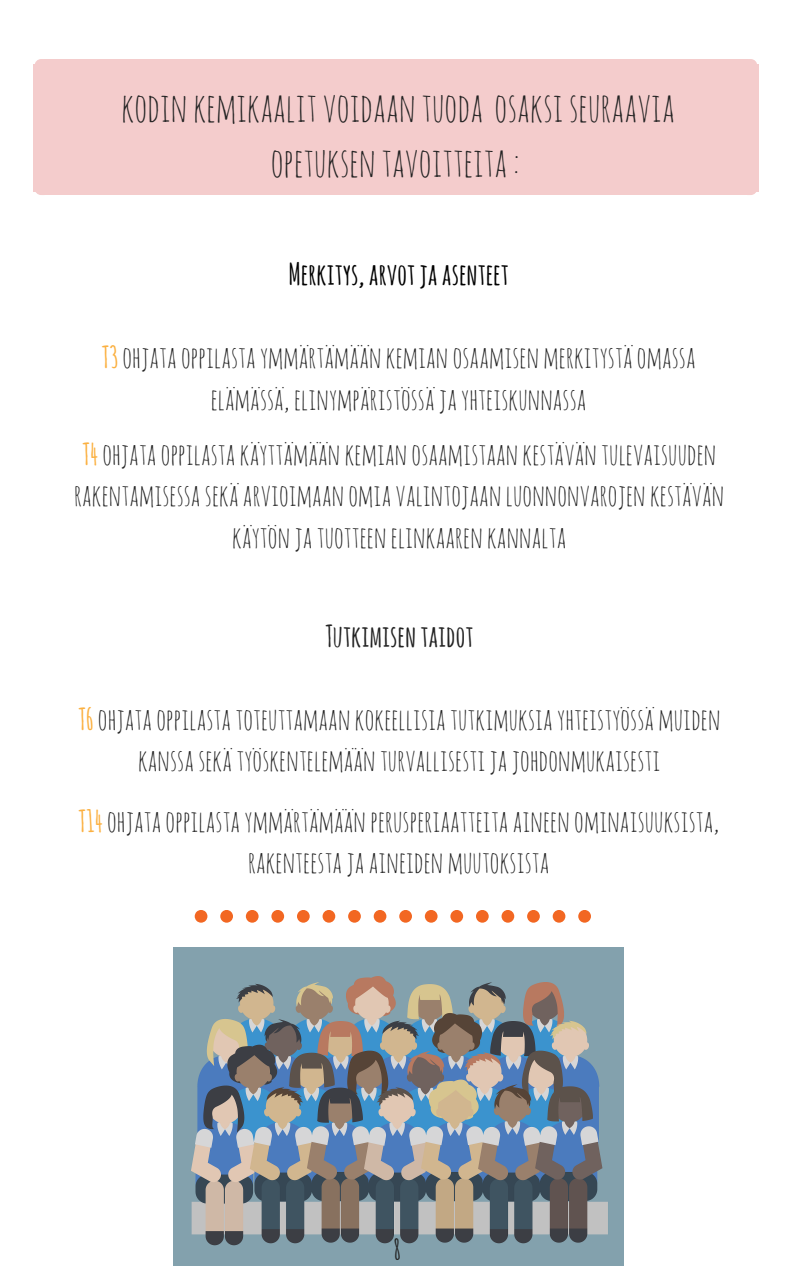
<style>
.page{position:relative;width:793px;height:1266px;background:#fff}
.page>*{position:absolute;margin:0;border:0;box-sizing:border-box;transform-origin:0 0}
.t1{font:39.75px/55.7px "Amatic SC";color:#222;text-align:center}
.t2{font:29.85px/41.6px "Amatic SC";color:#222;text-align:center}
.t3{font:700 29.85px "Amatic SC";color:#000}
.t4{font:700 29.85px "Amatic SC";color:#222}
.t5{font:700 26.55px "Amatic SC";color:#222}
.s1{font-weight:700;color:#fbb040}
</style>
<div class="page">
<svg style="left:747px;top:59px;width:10px;height:5px"></svg>
<div style="left:34px;top:64px;width:724px;height:127px;background:#f4cccc"></div>
<div style="left:44px;top:59px;width:703px;height:11px;background:#f4cccc"></div>
<svg style="left:35px;top:59px;width:9px;height:5px"></svg>
<div style="left:44px;top:185px;width:703px;height:10px;background:#f4cccc"></div>
<svg style="left:35px;top:191px;width:9px;height:4px"></svg>
<svg style="left:747px;top:191px;width:10px;height:4px"></svg>
<div style="left:322px;top:910px;width:13px;height:12px;background:#f26722;border-radius:50%"></div>
<div style="left:348px;top:910px;width:13px;height:12px;background:#f26722;border-radius:50%"></div>
<div style="left:297px;top:910px;width:13px;height:12px;background:#f26722;border-radius:50%"></div>
<div style="left:399px;top:910px;width:13px;height:12px;background:#f26722;border-radius:50%"></div>
<svg style="left:195px;top:910px;width:12px;height:12px"></svg>
<div style="left:425px;top:910px;width:12px;height:12px;background:#f26722;border-radius:50%"></div>
<div style="left:220px;top:910px;width:13px;height:12px;background:#f26722;border-radius:50%"></div>
<div style="left:246px;top:910px;width:13px;height:12px;background:#f26722;border-radius:50%"></div>
<div style="left:271px;top:910px;width:13px;height:12px;background:#f26722;border-radius:50%"></div>
<div style="left:374px;top:910px;width:12px;height:12px;background:#f26722;border-radius:50%"></div>
<div style="left:578px;top:910px;width:13px;height:12px;background:#f26722;border-radius:50%"></div>
<div style="left:553px;top:910px;width:12px;height:12px;background:#f26722;border-radius:50%"></div>
<div style="left:476px;top:910px;width:13px;height:12px;background:#f26722;border-radius:50%"></div>
<div style="left:501px;top:910px;width:13px;height:12px;background:#f26722;border-radius:50%"></div>
<div style="left:450px;top:910px;width:13px;height:12px;background:#f26722;border-radius:50%"></div>
<div style="left:527px;top:910px;width:13px;height:12px;background:#f26722;border-radius:50%"></div>
<img style="left:174px;top:947px;width:450px;height:318px">
<h1 class="t1" style="left:121px;top:78px;width:555px">KODIN KEMIKAALITVOIDAAN TUODA OSAKSI SEURAAVIA<br>OPETUKSEN TAVOITTEITA:</h1>
<p class="t3" style="left:288px;top:254px;width:222px">Merkitys,arvot jaasenteet</p>
<p class="t2" style="left:102px;top:336px;width:595px"><span class="s1">T3</span>OHJATAOPPILASTAYMMÄRTÄMÄÄN KEMIAN OSAAMISEN MERKITYSTÄOMASSA<br>ELÄMÄSSÄ, ELINYMPÄRISTÖSSÄJAYHTEISKUNNASSA</p>
<p class="t2" style="left:74px;top:432px;width:652px"><span class="s1">T4</span>OHJATAOPPILASTAKÄYTTÄMÄÄN KEMIAN OSAAMISTAAN KESTÄVÄN TULEVAISUUDEN<br>RAKENTAMISESSASEKÄARVIOIMAAN OMIAVALINTOJAAN LUONNONVAROJEN KESTÄVÄN<br>KÄYTÖN JATUOTTEEN ELINKAAREN KANNALTA</p>
<p class="t4" style="left:325px;top:616px;width:150px">Tutkimisentaidot</p>
<p class="t2" style="left:78px;top:697px;width:644px"><span class="s1">T6</span>OHJATAOPPILASTATOTEUTTAMAAN KOKEELLISIATUTKIMUKSIAYHTEISTYÖSSÄ MUIDEN<br>KANSSASEKÄTYÖSKENTELEMÄÄN TURVALLISESTI JAJOHDONMUKAISESTI</p>
<p class="t2" style="left:78px;top:799px;width:643px"><span class="s1">T14</span>OHJATAOPPILASTAYMMÄRTÄMÄÄN PERUSPERIAATTEITAAINEEN OMINAISUUKSISTA,<br>RAKENTEESTAJAAINEIDEN MUUTOKSISTA</p>
<p class="t5" style="left:394px;top:1231px;width:8px">8</p>
</div>
